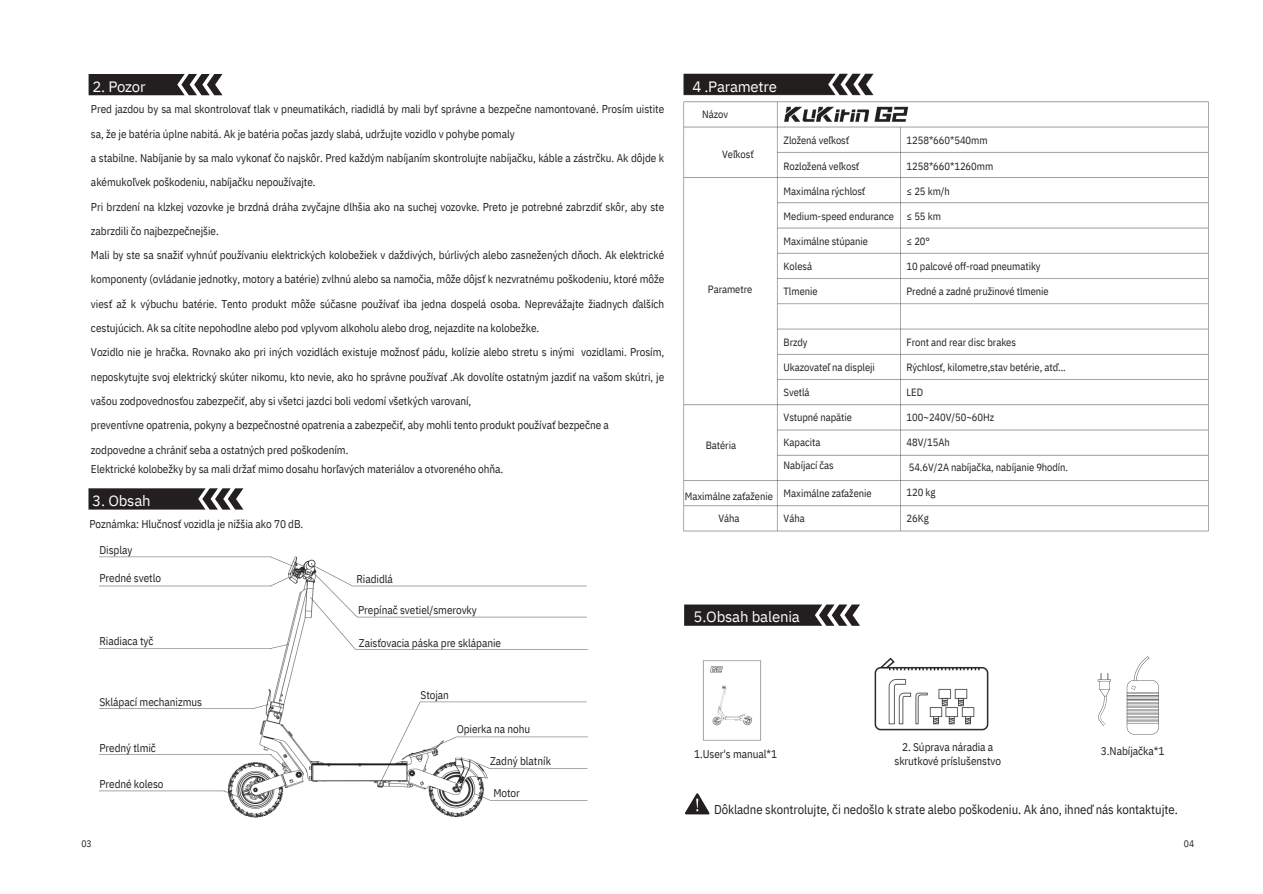
<style>
.page{position:relative;width:1263px;height:894px;background:#fff}
.page>*{position:absolute;margin:0;border:0;box-sizing:border-box;transform-origin:0 0}
.t1{font:15px "IBM Plex Sans";letter-spacing:-.015em;color:#fff}
.t2{font:12.75px "IBM Plex Sans Cond";letter-spacing:-.005em;color:#231f20}
.t3{font:11.25px/24.3px "IBM Plex Sans Cond";letter-spacing:-.005em;color:#231f20}
.t4{font:10.5px/22.5px "IBM Plex Sans Cond";letter-spacing:-.005em;color:#231f20;text-align:center}
.t5{font:9.6px "IBM Plex Sans Cond";color:#231f20}
</style>
<div class="page">
<svg style="left:89px;top:74px;width:134px;height:21px;background:#3f3c3c"></svg>
<svg style="left:88px;top:488px;width:155px;height:21px;background:#3e3a3b"></svg>
<img style="left:99px;top:556px;width:489px;height:262px">
<svg style="left:685px;top:793px;width:24px;height:21px"></svg>
<img style="left:702px;top:660px;width:60px;height:81px">
<svg style="left:684px;top:604px;width:176px;height:21px;background:#3d393a"></svg>
<img style="left:874px;top:657px;width:115px;height:74px">
<svg style="left:1098px;top:673px;width:13px;height:52px"></svg>
<img style="left:683px;top:73px;width:526px;height:459px">
<svg style="left:1127px;top:656px;width:32px;height:78px"></svg>
<p class="t1" style="left:93px;top:76px;width:55px">2. Pozor</p>
<h1 class="t3" style="left:91px;top:97px;width:575px">Pred jazdou by sa mal skontrolovať tlak v pneumatikách, riadidlá by mali byť správne a bezpečne namontované. Prosím uistite sa, že je batéria úplne nabitá. Ak je batéria počas jazdy slabá, udržujte vozidlo v pohybe pomaly</h1>
<p class="t3" style="left:91px;top:145px;width:575px">a stabilne. Nabíjanie by sa malo vykonať čo najskôr. Pred každým nabíjaním skontrolujte nabíjačku, káble a zástrčku. Ak dôjde k akémukoľvek poškodeniu, nabíjačku nepoužívajte.</p>
<p class="t3" style="left:91px;top:194px;width:575px">Pri brzdení na klzkej vozovke je brzdná dráha zvyčajne dlhšia ako na suchej vozovke. Preto je potrebné zabrzdiť skôr, aby ste zabrzdili čo najbezpečnejšie.</p>
<p class="t3" style="left:91px;top:243px;width:575px;text-align:justify">Mali by ste sa snažiť vyhnúť používaniu elektrických kolobežiek v daždivých, búrlivých alebo zasnežených dňoch. Ak elektrické komponenty (ovládanie jednotky, motory a batérie) zvlhnú alebo sa namočia, môže dôjsť k nezvratnému poškodeniu, ktoré môže viesť až k výbuchu batérie. Tento produkt môže súčasne používať iba jedna dospelá osoba. Neprevážajte žiadnych ďalších cestujúcich. Ak sa cítite nepohodlne alebo pod vplyvom alkoholu alebo drog, nejazdite na kolobežke.</p>
<p class="t3" style="left:91px;top:340px;width:575px;text-align:justify">Vozidlo nie je hračka. Rovnako ako pri iných vozidlách existuje možnosť pádu, kolízie alebo stretu s inými vozidlami. Prosím, neposkytujte svoj elektrický skúter nikomu, kto nevie, ako ho správne používať .Ak dovolíte ostatným jazdiť na vašom skútri, je vašou zodpovednosťou zabezpečiť, aby si všetci jazdci boli vedomí všetkých varovaní,</p>
<p class="t3" style="left:91px;top:412px;width:519px">preventívne opatrenia, pokyny a bezpečnostné opatrenia a zabezpečiť, aby mohli tento produkt používať bezpečne a</p>
<p class="t3" style="left:91px;top:437px;width:259px">zodpovedne a chrániť seba a ostatných pred poškodením.</p>
<p class="t3" style="left:91px;top:456px;width:414px">Elektrické kolobežky by sa mali držať mimo dosahu horľavých materiálov a otvoreného ohňa.</p>
<p class="t1" style="left:92px;top:490px;width:60px">3. Obsah</p>
<p class="t3" style="left:90px;top:511px;width:215px">Poznámka: Hlučnosť vozidla je nižšia ako 70 dB.</p>
<h1 class="t3" style="left:99px;top:537px;width:35px">Display</h1>
<p class="t3" style="left:99px;top:565px;width:63px">Predné svetlo</p>
<p class="t3" style="left:99px;top:628px;width:56px">Riadiaca tyč</p>
<p class="t3" style="left:99px;top:689px;width:104px">Sklápací mechanizmus</p>
<p class="t3" style="left:99px;top:735px;width:58px">Predný tlmič</p>
<p class="t3" style="left:99px;top:771px;width:66px">Predné koleso</p>
<p class="t3" style="left:356px;top:566px;width:38px">Riadidlá</p>
<p class="t3" style="left:358px;top:597px;width:120px">Prepínač svetiel/smerovky</p>
<p class="t3" style="left:359px;top:630px;width:144px">Zaisťovacia páska pre sklápanie</p>
<p class="t3" style="left:421px;top:682px;width:30px">Stojan</p>
<p class="t3" style="left:457px;top:716px;width:75px">Opierka na nohu</p>
<p class="t3" style="left:490px;top:748px;width:62px">Zadný blatník</p>
<p class="t3" style="left:493px;top:780px;width:28px">Motor</p>
<p class="t1" style="left:692px;top:76px;width:86px">4 .Parametre</p>
<p class="t4" style="left:702px;top:103px;width:27px">Názov</p>
<p class="t4" style="left:722px;top:143px;width:33px">Veľkosť</p>
<p class="t4" style="left:708px;top:277px;width:46px">Parametre</p>
<p class="t4" style="left:784px;top:129px;width:67px">Zložená veľkosť</p>
<p class="t4" style="left:784px;top:154px;width:77px">Rozložená veľkosť</p>
<p class="t4" style="left:784px;top:179px;width:83px">Maximálna rýchlosť</p>
<p class="t4" style="left:784px;top:204px;width:112px">Medium-speed endurance</p>
<p class="t4" style="left:784px;top:230px;width:86px">Maximálne stúpanie</p>
<p class="t4" style="left:784px;top:255px;width:30px">Kolesá</p>
<p class="t4" style="left:784px;top:280px;width:36px">Tlmenie</p>
<p class="t4" style="left:907px;top:129px;width:83px">1258*660*540mm</p>
<p class="t4" style="left:907px;top:154px;width:88px">1258*660*1260mm</p>
<p class="t4" style="left:907px;top:179px;width:45px">≤ 25 km/h</p>
<p class="t4" style="left:907px;top:204px;width:36px">≤55km</p>
<h1 class="t4" style="left:907px;top:230px;width:25px">≤ 20°</h1>
<p class="t4" style="left:907px;top:255px;width:136px">10 palcové off-road pneumatiky</p>
<p class="t4" style="left:907px;top:280px;width:144px">Predné a zadné pružinové tlmenie</p>
<p class="t4" style="left:706px;top:434px;width:32px">Batéria</p>
<p class="t4" style="left:685px;top:484px;width:90px">Maximálne zaťaženie<br>Váha</p>
<p class="t4" style="left:784px;top:330px;width:26px">Brzdy</p>
<h4 class="t4" style="left:784px;top:355px;width:93px">Ukazovateľ na displeji</h4>
<p class="t4" style="left:784px;top:380px;width:28px">Svetlá</p>
<p class="t4" style="left:784px;top:405px;width:70px">Vstupné napätie</p>
<p class="t4" style="left:784px;top:430px;width:38px">Kapacita</p>
<p class="t4" style="left:784px;top:454px;width:52px">Nabíjací čas</p>
<p class="t4" style="left:784px;top:481px;width:90px">Maximálne zaťaženie</p>
<p class="t4" style="left:784px;top:507px;width:23px">Váha</p>
<p class="t4" style="left:907px;top:330px;width:111px">Front and rear disc brakes</p>
<p class="t4" style="left:907px;top:355px;width:161px">Rýchlosť, kilometre,stav betérie, atď...</p>
<p class="t4" style="left:907px;top:380px;width:18px">LED</p>
<p class="t4" style="left:907px;top:406px;width:89px">100~240V/50~60Hz</p>
<h3 class="t4" style="left:907px;top:431px;width:45px">48V/15Ah</h3>
<h2 class="t4" style="left:909px;top:456px;width:161px">54.6V/2A nabíjačka, nabíjanie 9hodín.</h2>
<p class="t4" style="left:907px;top:481px;width:30px">120 kg</p>
<p class="t4" style="left:907px;top:506px;width:24px">26Kg</p>
<p class="t1" style="left:694px;top:607px;width:108px">5.Obsah balenia</p>
<p class="t3" style="left:694px;top:741px;width:85px">1.User's manual*1</p>
<p class="t3" style="left:894px;top:740px;width:108px;line-height:13.5px;text-align:center">2. Súprava náradia a skrutkové príslušenstvo</p>
<p class="t3" style="left:1101px;top:738px;width:65px">3.Nabíjačka*1</p>
<p class="t2" style="left:714px;top:800px;width:465px">Dôkladne skontrolujte, či nedošlo k strate alebo poškodeniu. Ak áno, ihneď nás kontaktujte.</p>
<p class="t5" style="left:81px;top:836px;width:12px">03</p>
<p class="t5" style="left:1184px;top:837px;width:12px">04</p>
</div>
